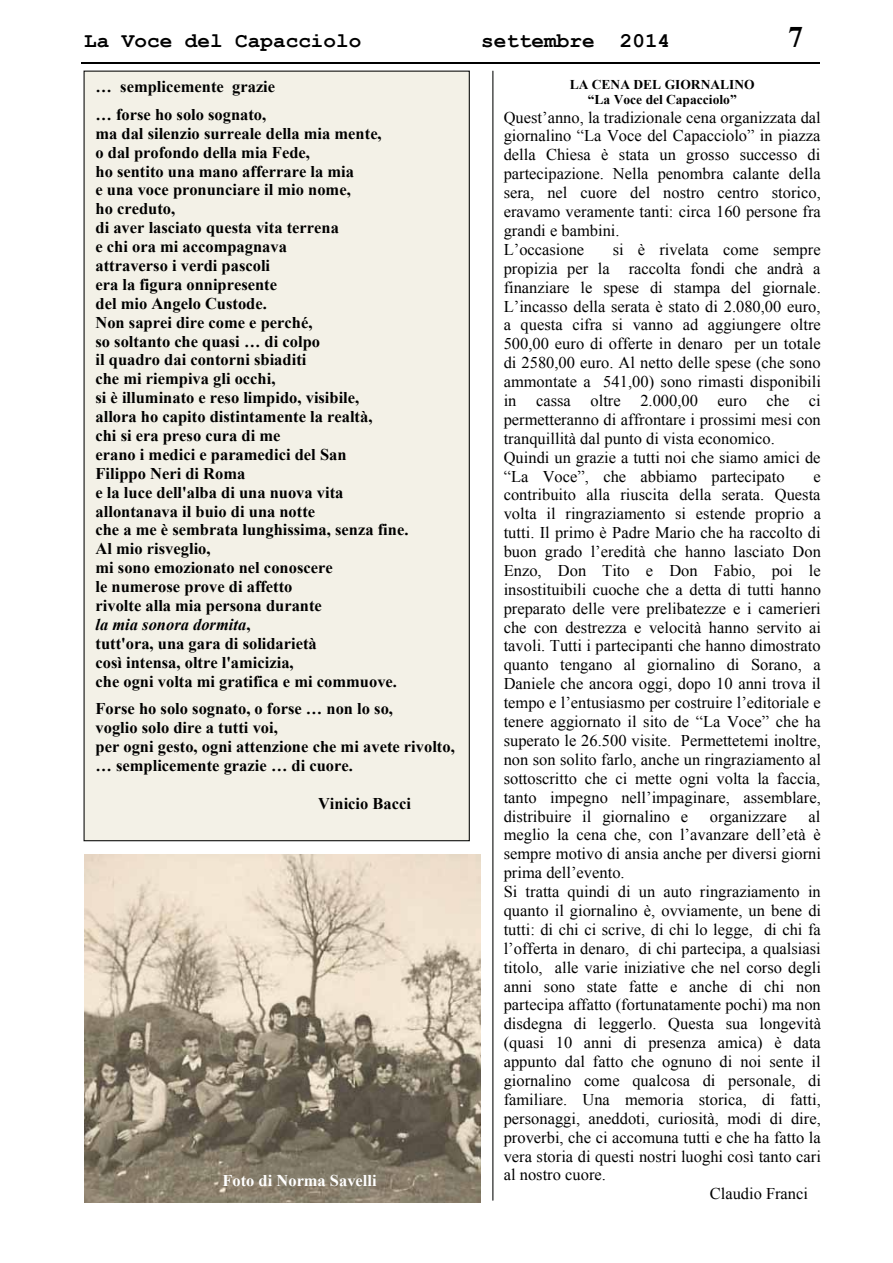
<style>
.page{position:relative;width:893px;height:1263px;background:#fff}
.page>*{position:absolute;margin:0;border:0;box-sizing:border-box;transform-origin:0 0}
.t1{font:700 29.85px "Times New Roman";color:#000}
.t2{font:700 20.85px "Courier New";color:#000}
.t3{font:16.35px/18.9px "Times New Roman";color:#000}
.t4{font:700 16.35px/18.9px "Times New Roman";color:#000}
.t5{font:700 16.35px "Times New Roman";color:#fff}
.t6{font:700 13.5px/15.5px "Times New Roman";color:#000;text-align:center}
.s1{font-style:italic}
</style>
<div class="page">
<hr style="left:82px;top:63px;width:738px;height:1px;background:#000">
<div style="left:84px;top:71px;width:385px;height:770px;background:#f3f1e7"></div>
<img style="left:85px;top:855px;width:395px;height:347px">
<hr style="left:492px;top:71px;width:1px;height:1129px;background:#111211">
<p class="t2" style="left:84px;top:28px;width:279px">La Voce del Capacciolo</p>
<p class="t2" style="left:481px;top:28px;width:191px">settembre 2014</p>
<h1 class="t1" style="left:788px;top:17px;width:16px">7</h1>
<p class="t4" style="left:96px;top:73px;width:181px;line-height:27.5px">… semplicemente grazie … forse ho solo sognato,</p>
<p class="t4" style="left:96px;top:123px;width:314px">ma dal silenzio surreale della mia mente,<br>o dal profondo della mia Fede,<br>ho sentito una mano afferrare la mia<br>e una voce pronunciare il mio nome,<br>ho creduto,<br>di aver lasciato questa vita terrena<br>e chi ora mi accompagnava<br>attraverso i verdi pascoli<br>era la figura onnipresente<br>del mio Angelo Custode.<br>Non saprei dire come e perché,<br>so soltanto che quasi … di colpo<br>il quadro dai contorni sbiaditi<br>che mi riempiva gli occhi,<br>si è illuminato e reso limpido, visibile,<br>allora ho capito distintamente la realtà,<br>chi si era preso cura di me<br>erano i medici e paramedici del San<br>Filippo Neri di Roma<br>e la luce dell'alba di una nuova vita allontanava il buio di una notte<br>che a me è sembrata lunghissima, senza fine.<br>Al mio risveglio,<br>mi sono emozionato nel conoscere<br>le numerose prove di affetto<br>rivolte alla mia persona durante<br><span class="s1">la mia sonora dormita</span>,<br>tutt'ora, una gara di solidarietà<br>così intensa, oltre l'amicizia,<br>che ogni volta mi gratifica e mi commuove.</p>
<p class="t4" style="left:96px;top:699px;width:361px">Forse ho solo sognato, o forse … non lo so,<br>voglio solo dire a tutti voi,<br>per ogni gesto, ogni attenzione che mi avete rivolto, … semplicemente grazie … di cuore.</p>
<p class="t4" style="left:318px;top:793px;width:95px">Vinicio Bacci</p>
<p class="t6" style="left:570px;top:76px;width:186px">LA CENA DEL GIORNALINO “La Voce del Capacciolo”</p>
<p class="t3" style="left:504px;top:107px;width:319px">Quest’anno, la tradizionale cena organizzata dal giornalino “La Voce del Capacciolo” in piazza della Chiesa è stata un grosso successo di partecipazione. Nella penombra calante della sera, nel cuore del nostro centro storico, eravamo veramente tanti: circa 160 persone fra grandi e bambini.<br>L’occasione</p>
<p class="t3" style="left:504px;top:240px;width:319px;text-indent:109px">si è rivelata come sempre propizia per la raccolta fondi che andrà a finanziare le spese di stampa del giornale.<br>L’incasso della serata è stato di 2.080,00 euro, a questa cifra si vanno ad aggiungere oltre 500,00 euro di offerte in denaro per un totale di 2580,00 euro. Al netto delle spese (che sono ammontate a 541,00) sono rimasti disponibili in cassa oltre 2.000,00 euro che ci permetteranno di affrontare i prossimi mesi con tranquillità dal punto di vista economico.<br>Quindi un grazie a tutti noi che siamo amici de “La Voce”, che abbiamo partecipato</p>
<p class="t3" style="left:504px;top:466px;width:319px;text-align:justify;text-indent:310px">e contribuito alla riuscita della serata. Questa volta il ringraziamento si estende proprio a tutti. Il primo è Padre Mario che ha raccolto di buon grado l’eredità che hanno lasciato Don Enzo, Don Tito e Don Fabio, poi le insostituibili cuoche che a detta di tutti hanno preparato delle vere prelibatezze e i camerieri che con destrezza e velocità hanno servito ai tavoli. Tutti i partecipanti che hanno dimostrato quanto tengano al giornalino di Sorano, a Daniele che ancora oggi, dopo 10 anni trova il tempo e l’entusiasmo per costruire l’editoriale e tenere aggiornato il sito de “La Voce” che ha superato le 26.500 visite. Permettetemi inoltre, non son solito farlo, anche un ringraziamento al sottoscritto che ci mette ogni volta la faccia, tanto impegno nell’impaginare, assemblare, distribuire il giornalino e</p>
<p class="t3" style="left:710px;top:806px;width:78px">organizzare</p>
<p class="t3" style="left:808px;top:806px;width:13px">al</p>
<p class="t3" style="left:504px;top:825px;width:318px">meglio la cena che, con l’avanzare dell’età è</p>
<p class="t3" style="left:504px;top:844px;width:319px">sempre motivo di ansia anche per diversi giorni</p>
<p class="t3" style="left:504px;top:863px;width:123px">prima dell’evento.</p>
<p class="t3" style="left:504px;top:882px;width:319px">Si tratta quindi di un auto ringraziamento in</p>
<p class="t3" style="left:504px;top:901px;width:319px">quanto il giornalino è, ovviamente, un bene di</p>
<p class="t3" style="left:504px;top:920px;width:319px">tutti: di chi ci scrive, di chi lo legge, di chi fa</p>
<p class="t3" style="left:504px;top:938px;width:319px">l’offerta in denaro, di chi partecipa, a qualsiasi</p>
<p class="t3" style="left:504px;top:957px;width:319px">titolo, alle varie iniziative che nel corso degli</p>
<p class="t3" style="left:504px;top:976px;width:319px">anni sono state fatte e anche di chi non</p>
<p class="t3" style="left:504px;top:995px;width:319px">partecipa affatto (fortunatamente pochi) ma non</p>
<p class="t3" style="left:504px;top:1014px;width:319px">disdegna di leggerlo. Questa sua longevità</p>
<p class="t3" style="left:504px;top:1033px;width:319px">(quasi 10 anni di presenza amica) è data</p>
<p class="t3" style="left:504px;top:1052px;width:318px">appunto dal fatto che ognuno di noi sente il</p>
<p class="t3" style="left:504px;top:1071px;width:319px">giornalino come qualcosa di personale, di</p>
<p class="t3" style="left:504px;top:1090px;width:319px">familiare. Una memoria storica, di fatti,</p>
<p class="t3" style="left:504px;top:1108px;width:319px">personaggi, aneddoti, curiosità, modi di dire,</p>
<p class="t3" style="left:504px;top:1127px;width:319px">proverbi, che ci accomuna tutti e che ha fatto la</p>
<p class="t3" style="left:504px;top:1146px;width:319px">vera storia di questi nostri luoghi così tanto cari</p>
<p class="t3" style="left:504px;top:1165px;width:104px">al nostro cuore.</p>
<p class="t3" style="left:710px;top:1184px;width:100px">Claudio Franci</p>
<p class="t5" style="left:222px;top:1169px;width:156px">Foto di Norma Savelli</p>
</div>
